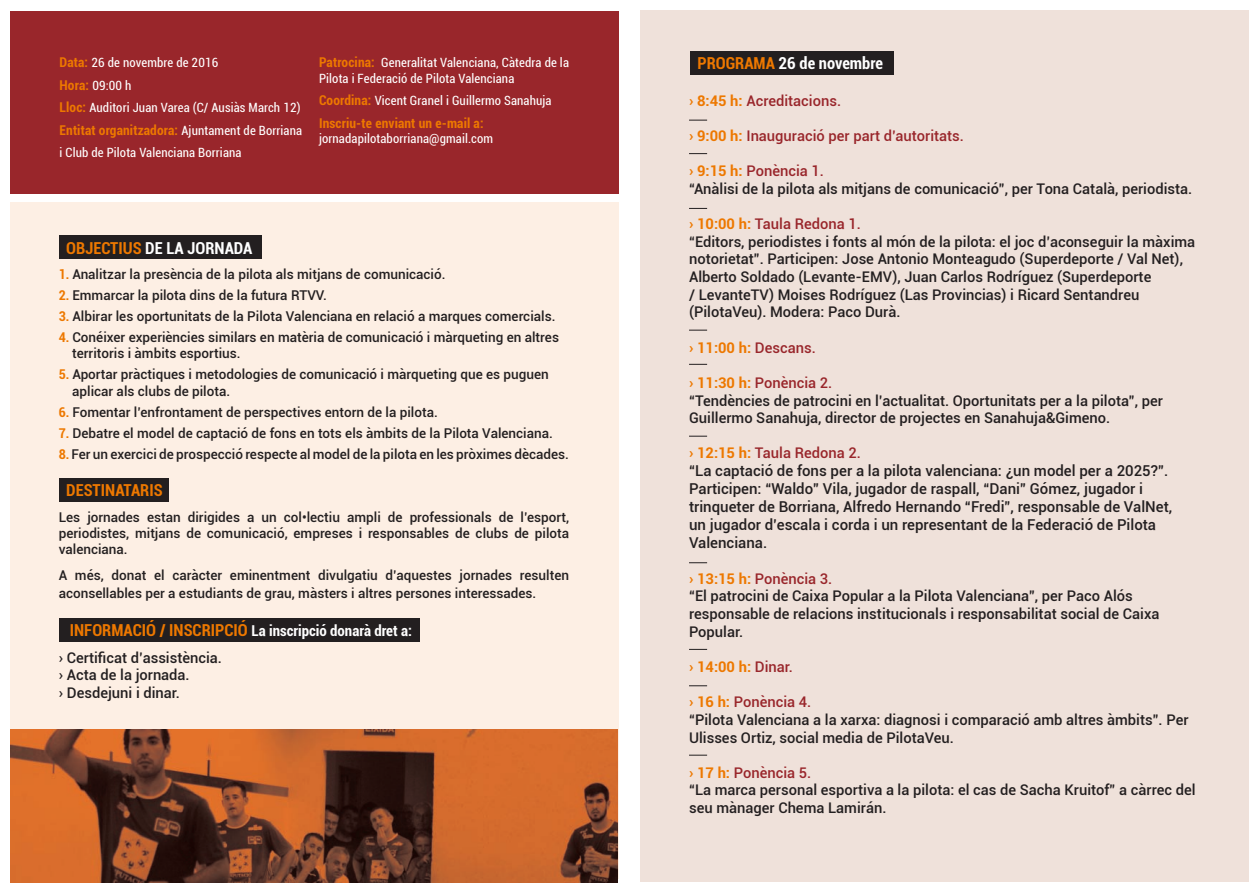
<style>
.page{position:relative;width:1259px;height:893px;background:#fff}
.page>*{position:absolute;margin:0;border:0;box-sizing:border-box;transform-origin:0 0}
.t1{font:700 condensed 16.5px "Roboto";color:#fff}
.t2{font:700 condensed 16.5px "Roboto";color:#ed7800}
.t3{font:500 15px/18px "Roboto";color:#231f20}
.t4{font:700 condensed 15px "Roboto";color:#fff}
.t5{font:500 14.7px/17.7px "Roboto";color:#231f20}
.t6{font:500 14.7px "Roboto";color:#99262b}
.t7{font:700 14.7px "Roboto";color:#ed7800}
.t8{font:500 13.5px/16.2px "Roboto";color:#231f20}
.t9{font:700 condensed 13.5px "Roboto";letter-spacing:.01em;color:#ed7800}
.t10{font:condensed 12.75px/22.5px "Roboto";letter-spacing:.01em;color:#fff}
.s1{font-weight:700;font-size:13.5px;color:#ed7800}
.s2{font-weight:400;font-size:12.75px;color:#fff}
.s3{color:#ed7800}
.s4{font-weight:700;font-stretch:condensed;color:#ed7800}
.s5{font-size:16.5px;color:#ed7800}
.s6{font-weight:700;color:#ed7800}
.s7{color:#99262b}
.s8{font-weight:500;color:#99262b}
</style>
<div class="page">
<div style="left:11px;top:202px;width:608px;height:677px;background:#fdefe4"></div>
<div style="left:640px;top:11px;width:608px;height:871px;background:#efe1da"></div>
<div style="left:690px;top:51px;width:203px;height:23px;background:#231f20"></div>
<div style="left:60px;top:235px;width:202px;height:24px;background:#231f20"></div>
<div style="left:60px;top:478px;width:109px;height:24px;background:#231f20"></div>
<div style="left:60px;top:618px;width:360px;height:24px;background:#231f20"></div>
<div style="left:11px;top:11px;width:608px;height:182px;background:#99262b"></div>
<svg style="left:689px;top:120px;width:18px;height:1px"></svg>
<svg style="left:689px;top:153px;width:18px;height:1px"></svg>
<svg style="left:689px;top:685px;width:18px;height:1px"></svg>
<svg style="left:689px;top:755px;width:18px;height:1px"></svg>
<svg style="left:689px;top:649px;width:18px;height:1px"></svg>
<svg style="left:689px;top:562px;width:18px;height:1px"></svg>
<svg style="left:689px;top:436px;width:18px;height:1px"></svg>
<svg style="left:689px;top:364px;width:18px;height:1px"></svg>
<svg style="left:689px;top:330px;width:18px;height:1px"></svg>
<svg style="left:689px;top:208px;width:18px;height:1px"></svg>
<img style="left:11px;top:729px;width:606px;height:153px">
<p class="t10" style="left:60px;top:51px;width:242px"><span class="s1">Data:</span> 26 de novembre de 2016<br><span class="s1">Hora:</span> 09:00 h<br><span class="s1">Lloc:</span> Auditori Juan Varea (C/ Ausiàs March 12)</p>
<p class="t9" style="left:60px;top:120px;width:244px">Entitat organitzadora: <span class="s2">Ajuntament de Borriana</span></p>
<p class="t10" style="left:60px;top:141px;width:183px">i Club de Pilota Valenciana Borriana</p>
<p class="t10" style="left:319px;top:55px;width:251px;line-height:15.3px"><span class="s1">Patrocina:</span> Generalitat Valenciana, Càtedra de la<br>Pilota i Federació de Pilota Valenciana</p>
<p class="t10" style="left:319px;top:89px;width:234px"><span class="s1">Coordina:</span> Vicent Granel i Guillermo Sanahuja</p>
<p class="t9" style="left:319px;top:113px;width:166px">Inscriu-te enviant un e-mail a:</p>
<p class="t10" style="left:319px;top:127px;width:176px">jornadapilotaborriana@gmail.com</p>
<p class="t1" style="left:66px;top:236px;width:188px"><span class="s3">OBJECTIUS</span> DE LA JORNADA</p>
<p class="t8" style="left:59px;top:266px;width:388px"><span class="s4">1.</span> Analitzar la presència de la pilota als mitjans de comunicació.</p>
<p class="t8" style="left:59px;top:287px;width:270px"><span class="s4">2.</span> Emmarcar la pilota dins de la futura RTVV.</p>
<p class="t8" style="left:59px;top:308px;width:498px"><span class="s4">3.</span> Albirar les oportunitats de la Pilota Valenciana en relació a marques comercials.</p>
<p class="t8" style="left:72px;top:329px;width:488px;text-indent:-13px"><span class="s4">4.</span> Conéixer experiències similars en matèria de comunicació i màrqueting en altres territoris i àmbits esportius.</p>
<p class="t8" style="left:72px;top:366px;width:478px;text-indent:-13px"><span class="s4">5.</span> Aportar pràctiques i metodologies de comunicació i màrqueting que es puguen aplicar als clubs de pilota.</p>
<p class="t8" style="left:59px;top:403px;width:380px"><span class="s4">6.</span> Fomentar l’enfrontament de perspectives entorn de la pilota.</p>
<p class="t8" style="left:59px;top:424px;width:496px"><span class="s4">7.</span> Debatre el model de captació de fons en tots els àmbits de la Pilota Valenciana.</p>
<p class="t8" style="left:59px;top:445px;width:512px"><span class="s4">8.</span> Fer un exercici de prospecció respecte al model de la pilota en les pròximes dècades.</p>
<p class="t2" style="left:66px;top:479px;width:98px">DESTINATARIS</p>
<p class="t8" style="left:59px;top:508px;width:512px;text-align:justify">Les jornades estan dirigides a un col•lectiu ampli de professionals de l’esport, periodistes, mitjans de comunicació, empreses i responsables de clubs de pilota valenciana.</p>
<p class="t8" style="left:59px;top:565px;width:512px;line-height:18px">A més, donat el caràcter eminentment divulgatiu d’aquestes jornades resulten aconsellables per a estudiants de grau, màsters i altres persones interessades.</p>
<p class="t4" style="left:70px;top:620px;width:344px"><span class="s5">INFORMACIÓ / INSCRIPCIÓ</span> La inscripció donarà dret a:</p>
<p class="t5" style="left:59px;top:648px;width:165px">› Certificat d’assistència. › Acta de la jornada.<br>› Desdejuni i dinar.</p>
<p class="t1" style="left:697px;top:51px;width:187px"><span class="s3">PROGRAMA</span> 26 de novembre</p>
<p class="t6" style="left:689px;top:90px;width:154px"><span class="s6">› 8:45 h:</span> Acreditacions.</p>
<p class="t6" style="left:689px;top:125px;width:276px"><span class="s6">› 9:00 h:</span> Inauguració per part d’autoritats.</p>
<p class="t5" style="left:689px;top:162px;width:505px"><span class="s6">› 9:15 h:</span> <span class="s7">Ponència 1.<br></span>“Anàlisi de la pilota als mitjans de comunicació”, per Tona Català, periodista.</p>
<p class="t5" style="left:689px;top:214px;width:508px"><span class="s6">› 10:00 h:</span> <span class="s7">Taula Redona 1.<br></span>“Editors, periodistes i fonts al món de la pilota: el joc d’aconseguir la màxima notorietat”. Participen: Jose Antonio Monteagudo (Superdeporte / Val Net), Alberto Soldado (Levante-EMV), Juan Carlos Rodríguez (Superdeporte<br>/ LevanteTV) Moises Rodríguez (Las Provincias) i Ricard Sentandreu (PilotaVeu). Modera: Paco Durà.</p>
<p class="t7" style="left:689px;top:337px;width:128px">› 11:00 h: <span class="s8">Descans.</span></p>
<p class="t5" style="left:689px;top:373px;width:475px"><span class="s6">› 11:30 h:</span> <span class="s7">Ponència 2.<br></span>“Tendències de patrocini en l’actualitat. Oportunitats per a la pilota”, per<br>Guillermo Sanahuja, director de projectes en Sanahuja&amp;Gimeno.</p>
<p class="t6" style="left:689px;top:443px;width:173px"><span class="s6">› 12:15 h:</span> Taula Redona 2.</p>
<p class="t3" style="left:689px;top:462px;width:485px">“La captació de fons per a la pilota valenciana: ¿un model per a 2025?”.<br>Participen: “Waldo” Vila, jugador de raspall, “Dani” Gómez, jugador i trinqueter de Borriana, Alfredo Hernando “Fredi”, responsable de ValNet, un jugador d’escala i corda i un representant de la Federació de Pilota Valenciana.</p>
<p class="t5" style="left:689px;top:569px;width:472px"><span class="s6">› 13:15 h:</span> <span class="s7">Ponència 3.<br></span>“El patrocini de Caixa Popular a la Pilota Valenciana”, per Paco Alós responsable de relacions institucionals i responsabilitat social de Caixa Popular.</p>
<p class="t7" style="left:689px;top:656px;width:105px">› 14:00 h: <span class="s8">Dinar.</span></p>
<p class="t5" style="left:689px;top:693px;width:501px"><span class="s6">› 16 h:</span> <span class="s7">Ponència 4.<br></span>“Pilota Valenciana a la xarxa: diagnosi i comparació amb altres àmbits”. Per<br>Ulisses Ortiz, social media de PilotaVeu.</p>
<p class="t5" style="left:689px;top:763px;width:508px"><span class="s6">› 17 h:</span> <span class="s7">Ponència 5.<br></span>“La marca personal esportiva a la pilota: el cas de Sacha Kruitof” a càrrec del seu mànager Chema Lamirán.</p>
</div>
